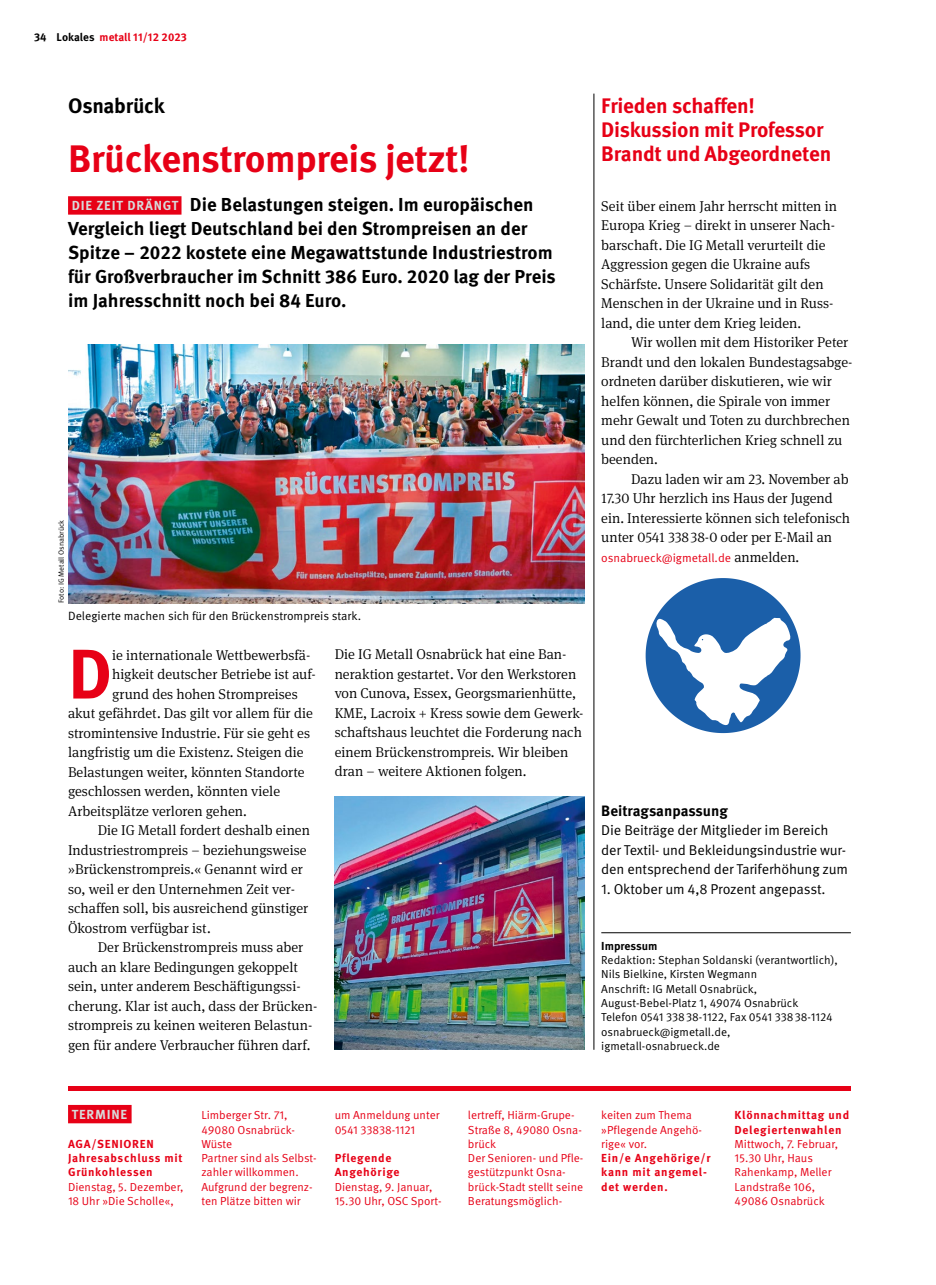
<style>
.page{position:relative;width:936px;height:1285px;background:#fff}
.page>*{position:absolute;margin:0;border:0;box-sizing:border-box;transform-origin:0 0}
.t1{font:700 70.05px "Meta IGMT";color:#e70016}
.t2{font:700 38.25px "Meta IGMT";letter-spacing:-.01em;color:#e70016}
.t3{font:700 21px/24px "Meta IGMT";letter-spacing:-.01em;color:#e70016}
.t4{font:700 21px "Meta IGMT";letter-spacing:-.015em;color:#000}
.t5{font:700 18.75px/24px "Meta IGMT";color:#000}
.t6{font:700 15px "Meta IGMT";letter-spacing:-.005em;color:#000}
.t7{font:300 14.25px/19.5px "Meta Serif IGMT";color:#000}
.t8{font:14.25px/19.5px "Meta IGMT";letter-spacing:-.01em;color:#000}
.t9{font:700 13.2px "Meta IGMT";letter-spacing:.06em;color:#d8dada}
.t10{font:12px "Meta IGMT";color:#000}
.t11{font:12px "Meta IGMT";color:#e70016}
.t12{font:11.7px/14.2px "Meta IGMT";color:#e70016}
.t13{font:11.7px/14.2px "Meta IGMT";color:#000}
.t14{font:700 11.7px/14.2px "Meta IGMT";letter-spacing:.06em;color:#e70016}
.t15{font:700 11.7px "Meta IGMT";letter-spacing:-.005em;color:#000}
.t16{font:700 11.25px "Meta IGMT";letter-spacing:.005em;color:#e70016}
.t17{font:7.5px "Meta IGMT";color:#000}
.s1{color:#000}
.s2{font-size:13.2px;color:#d8dada}
.s3{font-family:"Meta Serif IGMT";font-weight:300;font-size:14.25px;color:#000}
</style>
<div class="page">
<img style="left:68px;top:345px;width:516px;height:258px">
<div style="left:68px;top:196px;width:113px;height:18px;background:#e70016"></div>
<hr style="left:601px;top:932px;width:249px;height:1px;background:#000">
<hr style="left:593px;top:94px;width:1px;height:955px;background:#000">
<div style="left:68px;top:1085px;width:782px;height:5px;background:#e70016"></div>
<div style="left:68px;top:1104px;width:64px;height:19px;background:#e70016"></div>
<img style="left:334px;top:796px;width:250px;height:253px">
<svg style="left:645px;top:578px;width:155px;height:155px"></svg>
<p class="t16" style="left:34px;top:28px;width:154px"><span class="s1">34 Lokales</span> metall 11/12 2023</p>
<h3 class="t4" style="left:68px;top:89px;width:98px">Osnabrück</h3>
<h2 class="t2" style="left:68px;top:128px;width:403px">Brückenstrompreis jetzt!</h2>
<p class="t5" style="left:68px;top:191px;width:489px"><span class="s2">DIE ZEIT DRÄNGT</span> Die Belastungen steigen. Im europäischen Vergleich liegt Deutschland bei den Strompreisen an der Spitze – 2022 kostete eine Megawattstunde Industriestrom für Großverbraucher im Schnitt 386 Euro. 2020 lag der Preis im Jahresschnitt noch bei 84 Euro.</p>
<p class="t17" style="left:56px;top:603px;width:85px;rotate:-90deg">Foto: IG Metall Osnabrück</p>
<p class="t10" style="left:68px;top:607px;width:294px">Delegierte machen sich für den Brückenstrompreis stark.</p>
<h1 class="t1" style="left:68px;top:619px;width:46px">D</h1>
<p class="t7" style="left:112px;top:644px;width:200px">ie internationale Wettbewerbsfä-</p>
<p class="t7" style="left:112px;top:663px;width:205px">higkeit deutscher Betriebe ist auf-</p>
<p class="t7" style="left:112px;top:683px;width:187px">grund des hohen Strompreises</p>
<p class="t7" style="left:68px;top:702px;width:246px">akut gefährdet. Das gilt vor allem für die</p>
<p class="t7" style="left:68px;top:722px;width:243px">stromintensive Industrie. Für sie geht es</p>
<p class="t7" style="left:68px;top:741px;width:237px">lang fristig um die Existenz. Steigen die</p>
<p class="t7" style="left:68px;top:761px;width:238px">Belastungen weiter, könnten Standorte</p>
<p class="t7" style="left:68px;top:780px;width:213px">geschlossen werden, könnten viele</p>
<p class="t7" style="left:68px;top:800px;width:180px">Arbeitsplätze verloren gehen.</p>
<p class="t7" style="left:98px;top:819px;width:213px">Die IG Metall fordert deshalb einen</p>
<p class="t7" style="left:68px;top:839px;width:240px">Industriestrompreis – beziehungsweise</p>
<p class="t7" style="left:68px;top:858px;width:236px">»Brückenstrompreis.« Genannt wird er</p>
<p class="t7" style="left:68px;top:878px;width:228px">so, weil er den Unternehmen Zeit ver-</p>
<p class="t7" style="left:68px;top:897px;width:242px">schaffen soll, bis ausreichend günstiger</p>
<p class="t7" style="left:68px;top:917px;width:144px">Ökostrom verfügbar ist.</p>
<p class="t7" style="left:98px;top:936px;width:207px">Der Brückenstrompreis muss aber</p>
<p class="t7" style="left:68px;top:956px;width:231px">auch an klare Bedingungen gekoppelt</p>
<p class="t7" style="left:68px;top:975px;width:234px">sein, unter anderem Beschäftigungssi-</p>
<p class="t7" style="left:68px;top:995px;width:251px">cherung. Klar ist auch, dass der Brücken-</p>
<p class="t7" style="left:68px;top:1014px;width:246px">strompreis zu keinen weiteren Belastun-</p>
<p class="t7" style="left:68px;top:1034px;width:244px">gen für andere Verbraucher führen darf.</p>
<p class="t7" style="left:334px;top:644px;width:250px">Die IG Metall Osnabrück hat eine Ban&shy;neraktion gestartet. Vor den Werkstoren von Cunova, Essex, Georgsmarienhütte, KME, Lacroix + Kress sowie dem Gewerk&shy;schaftshaus leuchtet die Forderung nach einem Brückenstrompreis. Wir bleiben dran – weitere Aktionen folgen.</p>
<h3 class="t3" style="left:601px;top:92px;width:231px">Frieden schaffen!<br>Diskussion mit Professor<br>Brandt und Abgeordneten</h3>
<p class="t7" style="left:601px;top:195px;width:237px">Seit über einem Jahr herrscht mitten in Europa Krieg – direkt in unserer Nach&shy;barschaft. Die IG Metall verurteilt die Aggression gegen die Ukraine aufs Schärfste. Unsere Solidarität gilt den Menschen in der Ukraine und in Russ&shy;land, die unter dem Krieg leiden.</p>
<p class="t7" style="left:601px;top:332px;width:252px;text-indent:30px">Wir wollen mit dem Historiker Peter Brandt und den lokalen Bundestagsabge&shy;ordneten darüber diskutieren, wie wir helfen können, die Spirale von immer mehr Gewalt und Toten zu durchbrechen und den fürchterlichen Krieg schnell zu beenden.</p>
<p class="t7" style="left:601px;top:468px;width:250px;text-indent:30px">Dazu laden wir am 23. November ab 17.30 Uhr herzlich ins Haus der Jugend ein. Interessierte können sich telefonisch unter 0541 338 38-0 oder per E-Mail an</p>
<p class="t11" style="left:601px;top:548px;width:199px">osnabrueck@igmetall.de <span class="s3">anmelden.</span></p>
<p class="t6" style="left:601px;top:798px;width:128px">Beitragsanpassung</p>
<p class="t8" style="left:601px;top:819px;width:248px">Die Beiträge der Mitglieder im Bereich der Textil- und Bekleidungsindustrie wur&shy;den entsprechend der Tariferhöhung zum</p>
<p class="t8" style="left:601px;top:877px;width:226px">1. Oktober um 4,8 Prozent angepasst.</p>
<p class="t15" style="left:601px;top:936px;width:58px">Impressum</p>
<p class="t13" style="left:601px;top:952px;width:238px">Redaktion: Stephan Soldanski (verantwortlich), Nils Bielkine, Kirsten Wegmann<br>Anschrift: IG Metall Osnabrück, August-Bebel-Platz 1, 49074 Osnabrück<br>Telefon 0541 338 38-1122, Fax 0541 338 38-1124 osnabrueck@igmetall.de, igmetall-osnabrueck.de</p>
<p class="t9" style="left:72px;top:1103px;width:57px">TERMINE</p>
<p class="t14" style="left:68px;top:1135px;width:116px">AGA/SENIOREN<br>Jahresabschluss mit<br>Grünkohlessen</p>
<p class="t12" style="left:68px;top:1178px;width:117px">Dienstag, 5. Dezember,<br>18 Uhr »Die Scholle«,</p>
<p class="t12" style="left:201px;top:1107px;width:117px">Limberger Str. 71,<br>49080 Osnabrück-<br>Wüste<br>Partner sind als Selbst&shy;zahler willkommen.<br>Aufgrund der begrenz&shy;ten Plätze bitten wir</p>
<p class="t12" style="left:334px;top:1107px;width:106px">um Anmeldung unter<br>0541 33838-1121</p>
<p class="t14" style="left:334px;top:1149px;width:66px">Pflegende<br>Angehörige</p>
<p class="t12" style="left:334px;top:1178px;width:108px">Dienstag, 9. Januar,<br>15.30 Uhr, OSC Sport-</p>
<p class="t12" style="left:468px;top:1107px;width:117px">lertreff, Hiärm-Grupe-<br>Straße 8, 49080 Osna&shy;brück<br>Der Senioren- und Pfle&shy;gestützpunkt Osna&shy;brück-Stadt stellt seine<br>Beratungsmöglich -</p>
<p class="t12" style="left:601px;top:1107px;width:102px">keiten zum Thema »Pflegende Angehö&shy;rige« vor.</p>
<p class="t14" style="left:601px;top:1149px;width:111px">Ein/e Angehörige/r kann mit angemel&shy;det werden.</p>
<p class="t14" style="left:734px;top:1107px;width:116px">Klönnachmittag und<br>Delegiertenwahlen</p>
<p class="t12" style="left:734px;top:1135px;width:105px">Mittwoch, 7. Februar,<br>15.30 Uhr, Haus<br>Rahenkamp, Meller<br>Landstraße 106,<br>49086 Osnabrück</p>
</div>
